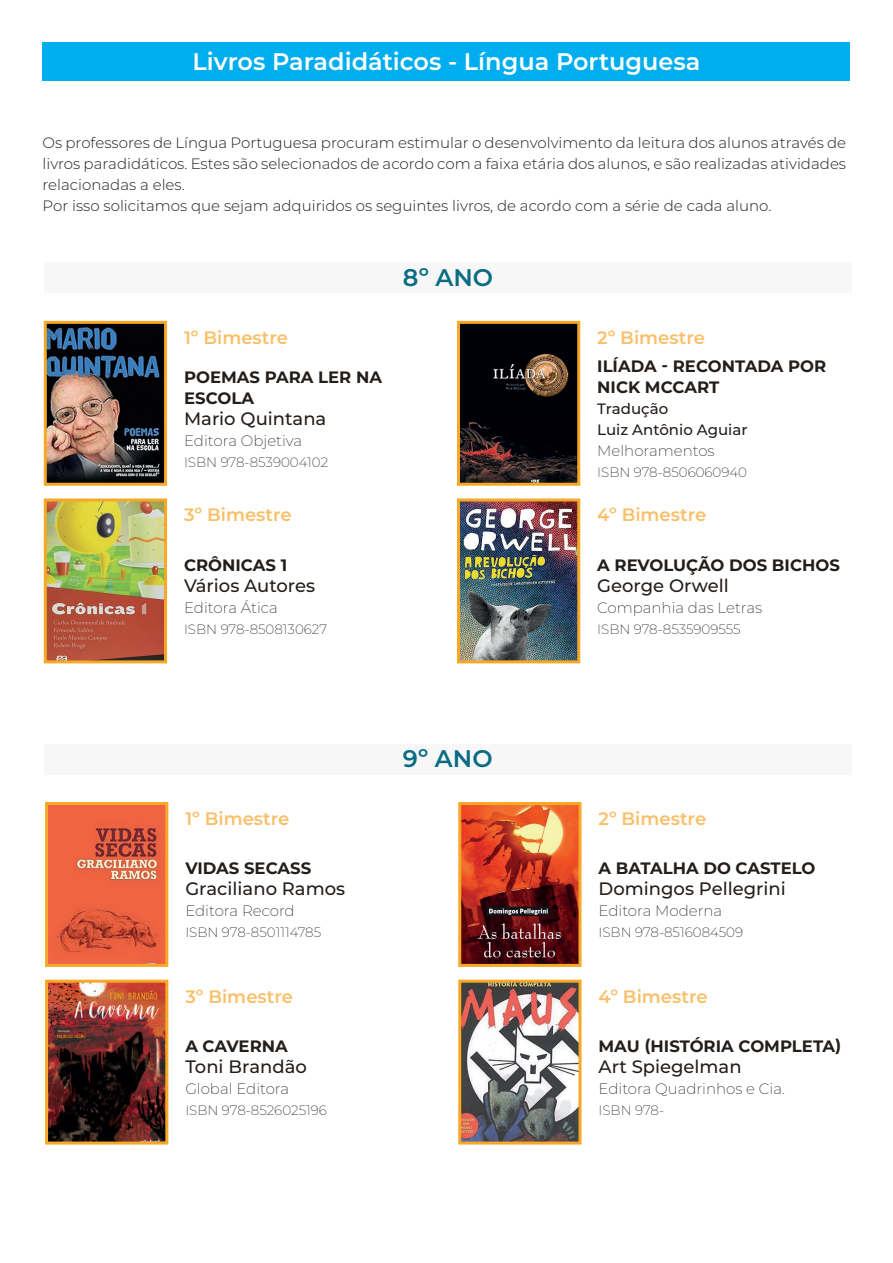
<style>
.page{position:relative;width:893px;height:1263px;background:#fff}
.page>*{position:absolute;margin:0;border:0;box-sizing:border-box;transform-origin:0 0}
.TÍTULO_DE_SEÇÃO___CENTER___Montserrat_15{font:600 24px "Montserrat";color:#fff}
.TEXTO___CENTER___Montserrat_16{font:600 24px "Montserrat";color:#096c82}
.TEXTO___LEFT___Montserrat_10{font:500 18px "Montserrat";color:#241e1b}
.LISTA_QNT_TITLE___CENTER___Montserrat_10{font:600 18px "Montserrat";color:#f9c069}
.TEXTO___LEFT___Montserrat_10-2{font:700 16.5px/21px "Montserrat";color:#241e1b}
.TEXTO___LEFT___Montserrat_10-3{font:300 15px/21px "Montserrat";color:#241e1b;text-align:justify}
.TEXTO___LEFT___Montserrat_10-4{font:200 15px "Montserrat";color:#241e1b}
.TEXTO___LEFT___Montserrat_10-5{font:500 15px/21px "Montserrat";color:#241e1b}
.TEXTO___LEFT___Montserrat_10-6{font:200 13.5px "Montserrat";color:#241e1b}
</style>
<div class="page">
<div style="left:44px;top:263px;width:808px;height:30px;background:#f7f7f8"></div>
<img style="left:48px;top:325px;width:115px;height:157px">
<div style="left:44px;top:321px;width:123px;height:165px;border:3px solid #f6a826"></div>
<img style="left:461px;top:325px;width:115px;height:157px">
<div style="left:457px;top:321px;width:123px;height:165px;border:3px solid #f6a826"></div>
<img style="left:48px;top:502px;width:115px;height:157px">
<div style="left:44px;top:498px;width:123px;height:165px;border:3px solid #f6a826"></div>
<img style="left:461px;top:502px;width:115px;height:157px">
<div style="left:457px;top:498px;width:123px;height:165px;border:3px solid #f6a826"></div>
<div style="left:44px;top:744px;width:808px;height:30px;background:#f7f7f8"></div>
<img style="left:49px;top:806px;width:115px;height:157px">
<div style="left:45px;top:802px;width:123px;height:165px;border:3px solid #f6a826"></div>
<img style="left:462px;top:806px;width:115px;height:157px">
<div style="left:458px;top:802px;width:123px;height:165px;border:3px solid #f6a826"></div>
<img style="left:49px;top:984px;width:115px;height:156px">
<div style="left:45px;top:980px;width:123px;height:164px;border:3px solid #f6a826"></div>
<img style="left:462px;top:984px;width:115px;height:156px">
<div style="left:458px;top:980px;width:123px;height:164px;border:3px solid #f6a826"></div>
<div style="left:43px;top:43px;width:807px;height:38px;background:#00aeef"></div>
<p class="TÍTULO_DE_SEÇÃO___CENTER___Montserrat_15" style="left:193px;top:44px;width:509px">Livros Paradidáticos - Língua Portuguesa</p>
<p class="TEXTO___LEFT___Montserrat_10-3" style="left:43px;top:131px;width:805px">Os professores de Língua Portuguesa procuram estimular o desenvolvimento da leitura dos alunos através de livros paradidáticos. Estes são selecionados de acordo com a faixa etária dos alunos, e são realizadas atividades relacionadas a eles.</p>
<p class="TEXTO___LEFT___Montserrat_10-3" style="left:43px;top:194px;width:730px">Por isso solicitamos que sejam adquiridos os seguintes livros, de acordo com a série de cada aluno.</p>
<p class="LISTA_QNT_TITLE___CENTER___Montserrat_10" style="left:184px;top:325px;width:106px">1º Bimestre</p>
<p class="TEXTO___LEFT___Montserrat_10-2" style="left:184px;top:366px;width:199px">POEMAS PARA LER NA<br>ESCOLA</p>
<p class="TEXTO___LEFT___Montserrat_10" style="left:184px;top:406px;width:144px">Mario Quintana</p>
<p class="TEXTO___LEFT___Montserrat_10-4" style="left:184px;top:430px;width:120px">Editora Objetiva</p>
<p class="TEXTO___LEFT___Montserrat_10-6" style="left:184px;top:453px;width:146px">ISBN 978-8539004102</p>
<p class="LISTA_QNT_TITLE___CENTER___Montserrat_10" style="left:184px;top:502px;width:109px">3º Bimestre</p>
<p class="TEXTO___LEFT___Montserrat_10-2" style="left:184px;top:554px;width:105px">CRÔNICAS 1</p>
<p class="TEXTO___LEFT___Montserrat_10" style="left:184px;top:573px;width:133px">Vários Autores</p>
<p class="TEXTO___LEFT___Montserrat_10-4" style="left:184px;top:597px;width:95px">Editora Ática</p>
<p class="TEXTO___LEFT___Montserrat_10-6" style="left:184px;top:620px;width:145px">ISBN 978-8508130627</p>
<p class="TEXTO___CENTER___Montserrat_16" style="left:403px;top:260px;width:92px">8º ANO</p>
<p class="LISTA_QNT_TITLE___CENTER___Montserrat_10" style="left:185px;top:806px;width:106px">1º Bimestre</p>
<p class="TEXTO___LEFT___Montserrat_10-2" style="left:185px;top:857px;width:127px">VIDAS SECASS</p>
<p class="TEXTO___LEFT___Montserrat_10" style="left:185px;top:876px;width:161px">Graciliano Ramos</p>
<p class="TEXTO___LEFT___Montserrat_10-4" style="left:185px;top:901px;width:111px">Editora Record</p>
<p class="TEXTO___LEFT___Montserrat_10-6" style="left:185px;top:923px;width:137px">ISBN 978-8501114785</p>
<p class="LISTA_QNT_TITLE___CENTER___Montserrat_10" style="left:185px;top:983px;width:109px">3º Bimestre</p>
<p class="TEXTO___LEFT___Montserrat_10-2" style="left:185px;top:1035px;width:104px">A CAVERNA</p>
<p class="TEXTO___LEFT___Montserrat_10" style="left:185px;top:1054px;width:123px">Toni Brandão</p>
<p class="TEXTO___LEFT___Montserrat_10-4" style="left:185px;top:1079px;width:105px">Global Editora</p>
<p class="TEXTO___LEFT___Montserrat_10-6" style="left:185px;top:1101px;width:143px">ISBN 978-8526025196</p>
<p class="TEXTO___CENTER___Montserrat_16" style="left:403px;top:742px;width:91px">9º ANO</p>
<p class="LISTA_QNT_TITLE___CENTER___Montserrat_10" style="left:597px;top:325px;width:109px">2º Bimestre</p>
<p class="TEXTO___LEFT___Montserrat_10-2" style="left:597px;top:355px;width:231px">ILÍADA - RECONTADA POR<br>NICK MCCART</p>
<p class="TEXTO___LEFT___Montserrat_10-5" style="left:597px;top:398px;width:152px">Tradução<br>Luiz Antônio Aguiar</p>
<p class="TEXTO___LEFT___Montserrat_10-4" style="left:597px;top:441px;width:119px">Melhoramentos</p>
<p class="TEXTO___LEFT___Montserrat_10-6" style="left:597px;top:463px;width:151px">ISBN 978-8506060940</p>
<p class="LISTA_QNT_TITLE___CENTER___Montserrat_10" style="left:597px;top:502px;width:111px">4º Bimestre</p>
<p class="TEXTO___LEFT___Montserrat_10-2" style="left:597px;top:554px;width:244px">A REVOLUÇÃO DOS BICHOS</p>
<p class="TEXTO___LEFT___Montserrat_10" style="left:597px;top:573px;width:133px">George Orwell</p>
<p class="TEXTO___LEFT___Montserrat_10-4" style="left:597px;top:597px;width:167px">Companhia das Letras</p>
<p class="TEXTO___LEFT___Montserrat_10-6" style="left:597px;top:620px;width:145px">ISBN 978-8535909555</p>
<p class="LISTA_QNT_TITLE___CENTER___Montserrat_10" style="left:598px;top:806px;width:109px">2º Bimestre</p>
<p class="TEXTO___LEFT___Montserrat_10-2" style="left:598px;top:857px;width:218px">A BATALHA DO CASTELO</p>
<p class="TEXTO___LEFT___Montserrat_10" style="left:598px;top:876px;width:189px">Domingos Pellegrini</p>
<p class="TEXTO___LEFT___Montserrat_10-4" style="left:598px;top:901px;width:125px">Editora Moderna</p>
<p class="TEXTO___LEFT___Montserrat_10-6" style="left:598px;top:923px;width:146px">ISBN 978-8516084509</p>
<p class="LISTA_QNT_TITLE___CENTER___Montserrat_10" style="left:598px;top:983px;width:111px">4º Bimestre</p>
<p class="TEXTO___LEFT___Montserrat_10-2" style="left:598px;top:1035px;width:244px">MAU (HISTÓRIA COMPLETA)</p>
<p class="TEXTO___LEFT___Montserrat_10" style="left:598px;top:1054px;width:145px">Art Spiegelman</p>
<p class="TEXTO___LEFT___Montserrat_10-4" style="left:598px;top:1079px;width:188px">Editora Quadrinhos e Cia.</p>
<p class="TEXTO___LEFT___Montserrat_10-6" style="left:598px;top:1101px;width:67px">ISBN 978-</p>
</div>
